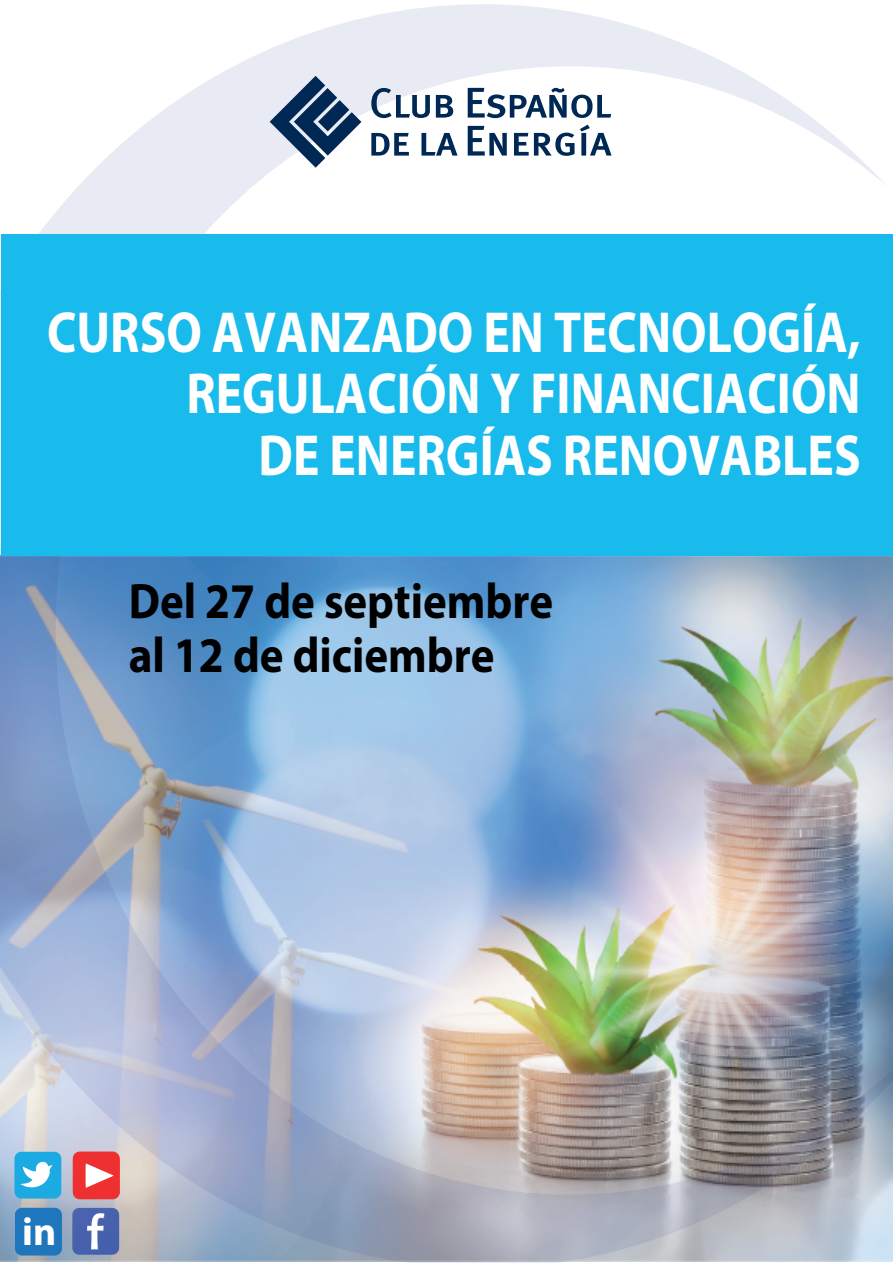
<style>
.page{position:relative;width:893px;height:1263px;background:#fff}
.page>*{position:absolute;margin:0;border:0;box-sizing:border-box;transform-origin:0 0}
.t1{font:700 58.2px/61.5px "Myriad Pro";color:#fff;text-align:right;scale:.85 1}
.t2{font:700 49.95px/54px "Myriad Pro";color:#000;scale:.9 1}
.t3{font:700 39.6px "Myriad Pro";color:#fff}
</style>
<div class="page">
<img style="left:0;top:4px;width:893px;height:1259px">
<div style="left:2px;top:234px;width:891px;height:322px;background:#19baec"></div>
<svg style="left:270px;top:76px;width:342px;height:92px"></svg>
<svg style="left:72px;top:1208px;width:47px;height:47px;background:#6177b7"></svg>
<div style="left:14px;top:1152px;width:47px;height:46px;background:#1baae2;border-radius:7px"></div>
<svg style="left:20px;top:1161px;width:32px;height:27px"></svg>
<div style="left:15px;top:1209px;width:47px;height:46px;background:#1e77bd;border-radius:7px"></div>
<div style="left:15px;top:1208px;width:47px;height:46px;background:#1e77bd;border-radius:7px"></div>
<div style="left:73px;top:1152px;width:47px;height:47px;background:#ee3030;border-radius:7px"></div>
<div style="left:73px;top:1151px;width:47px;height:47px;background:#ee3030;border-radius:7px"></div>
<svg style="left:85px;top:1163px;width:29px;height:25px"></svg>
<p class="t1" style="left:47px;top:299px;width:959px">CURSO AVANZADO EN TECNOLOGÍA,<br>REGULACIÓN Y FINANCIACIÓN<br>DE ENERGÍAS RENOVABLES</p>
<p class="t2" style="left:129px;top:572px;width:473px">Del 27 de septiembre al 12 de diciembre</p>
<p class="t3" style="left:22px;top:1206px;width:36px">in</p>
</div>
